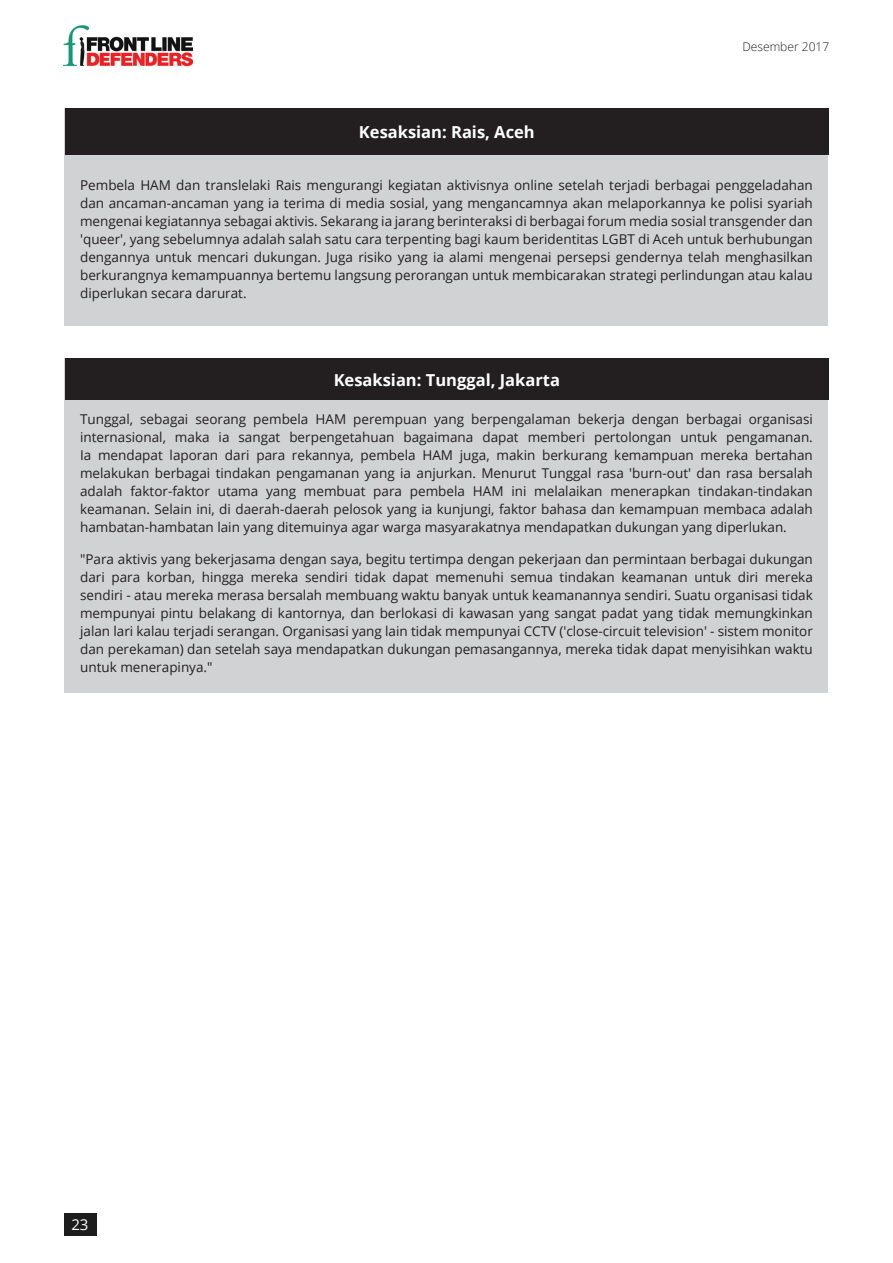
<style>
.page{position:relative;width:893px;height:1263px;background:#fff}
.page>*{position:absolute;margin:0;border:0;box-sizing:border-box;transform-origin:0 0}
.t1{font:700 16.5px "Open Sans";color:#fff}
.t2{font:15px "Open Sans";color:#fff}
.t3{font:13.5px/18px "Open Sans";color:#231f20;text-align:justify}
.t4{font:300 12px "Open Sans";color:#231f20}
</style>
<div class="page">
<img style="left:64px;top:26px;width:129px;height:41px">
<div style="left:65px;top:108px;width:763px;height:217px;background:#d1d2d4"></div>
<div style="left:65px;top:109px;width:763px;height:46px;background:#231f20"></div>
<div style="left:65px;top:358px;width:763px;height:335px;background:#d1d2d4"></div>
<div style="left:65px;top:359px;width:763px;height:41px;background:#231f20"></div>
<div style="left:64px;top:1213px;width:32px;height:23px;background:#1c1d1c"></div>
<p class="t4" style="left:742px;top:38px;width:88px">Desember 2017</p>
<p class="t1" style="left:359px;top:121px;width:177px">Kesaksian: Rais, Aceh</p>
<p class="t3" style="left:80px;top:175px;width:734px">Pembela HAM dan translelaki Rais mengurangi kegiatan aktivisnya online setelah terjadi berbagai penggeladahan dan ancaman-ancaman yang ia terima di media sosial, yang mengancamnya akan melaporkannya ke polisi syariah mengenai kegiatannya sebagai aktivis. Sekarang ia jarang berinteraksi di berbagai forum media sosial transgender dan 'queer', yang sebelumnya adalah salah satu cara terpenting bagi kaum beridentitas LGBT di Aceh untuk berhubungan dengannya untuk mencari dukungan. Juga risiko yang ia alami mengenai persepsi gendernya telah menghasilkan berkurangnya kemampuannya bertemu langsung perorangan untuk membicarakan strategi perlindungan atau kalau diperlukan secara darurat.</p>
<p class="t1" style="left:334px;top:368px;width:228px">Kesaksian: Tunggal, Jakarta</p>
<p class="t3" style="left:80px;top:410px;width:734px">Tunggal, sebagai seorang pembela HAM perempuan yang berpengalaman bekerja dengan berbagai organisasi internasional, maka ia sangat berpengetahuan bagaimana dapat memberi pertolongan untuk pengamanan.<br>Ia mendapat laporan dari para rekannya, pembela HAM juga, makin berkurang kemampuan mereka bertahan melakukan berbagai tindakan pengamanan yang ia anjurkan. Menurut Tunggal rasa 'burn-out' dan rasa bersalah adalah faktor-faktor utama yang membuat para pembela HAM ini melalaikan menerapkan tindakan-tindakan keamanan. Selain ini, di daerah-daerah pelosok yang ia kunjungi, faktor bahasa dan kemampuan membaca adalah hambatan-hambatan lain yang ditemuinya agar warga masyarakatnya mendapatkan dukungan yang diperlukan.</p>
<p class="t3" style="left:80px;top:550px;width:734px">"Para aktivis yang bekerjasama dengan saya, begitu tertimpa dengan pekerjaan dan permintaan berbagai dukungan dari para korban, hingga mereka sendiri tidak dapat memenuhi semua tindakan keamanan untuk diri mereka sendiri - atau mereka merasa bersalah membuang waktu banyak untuk keamanannya sendiri. Suatu organisasi tidak mempunyai pintu belakang di kantornya, dan berlokasi di kawasan yang sangat padat yang tidak memungkinkan jalan lari kalau terjadi serangan. Organisasi yang lain tidak mempunyai CCTV ('close-circuit television' - sistem monitor dan perekaman) dan setelah saya mendapatkan dukungan pemasangannya, mereka tidak dapat menyisihkan waktu untuk menerapinya."</p>
<p class="t2" style="left:71px;top:1215px;width:19px">23</p>
</div>
